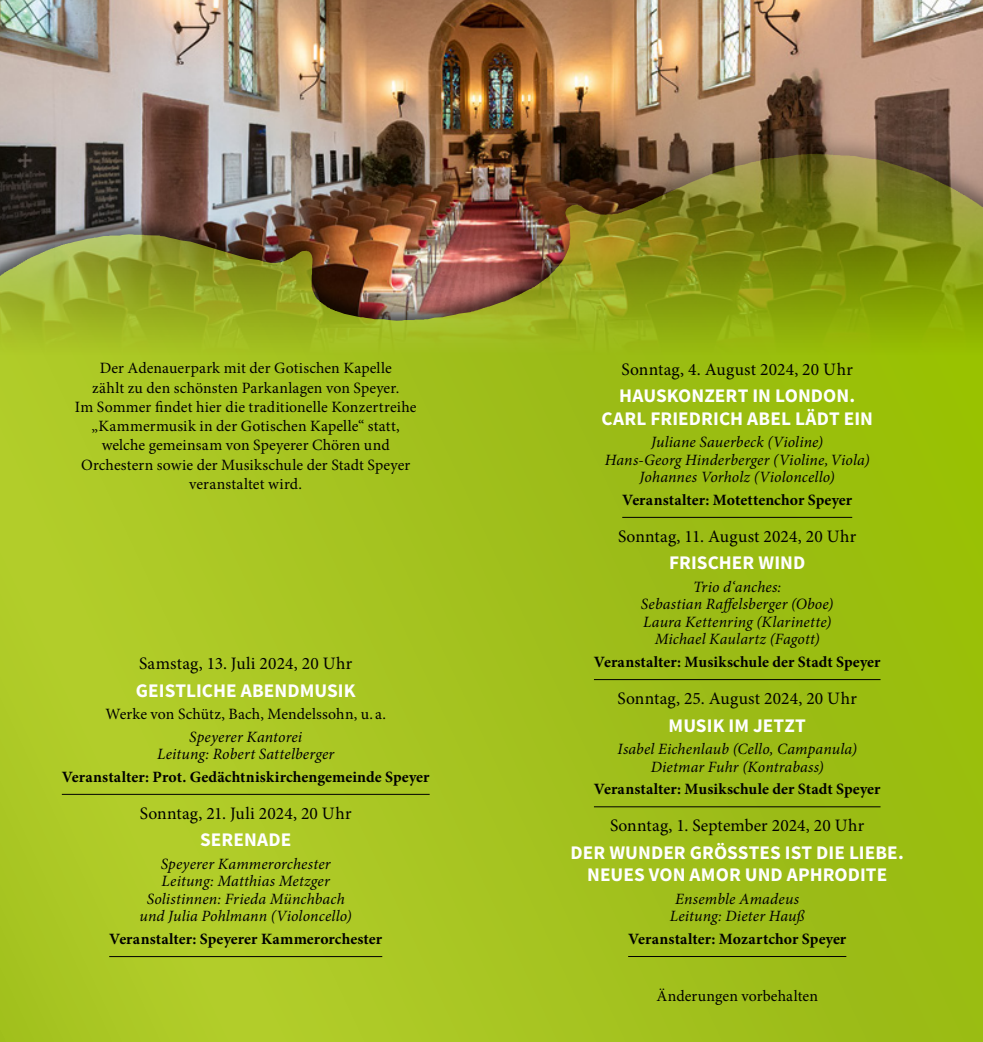
<style>
.page{position:relative;width:983px;height:1042px;background:#fff}
.page>*{position:absolute;margin:0;border:0;box-sizing:border-box;transform-origin:0 0}
.t1{font:700 19.25px/22.4px "Source Sans Pro";letter-spacing:.005em;color:#fff}
.t2{font:17.5px "Minion Pro";letter-spacing:.01em;color:#000}
.t3{font:italic 15.75px/17.5px "Minion Pro";letter-spacing:.01em;color:#000;text-align:center}
.t4{font:15.75px/19.2px "Minion Pro";letter-spacing:.005em;color:#000;text-align:center}
.t5{font:700 15.75px "Minion Pro";letter-spacing:.005em;color:#000}
</style>
<div class="page">
<div style="left:0;top:132px;width:982px;height:910px;background:#000;opacity:.75"></div>
<img style="left:0;top:0;width:982px;height:391px">
<hr style="left:622px;top:517px;width:230px;height:1px;background:#000">
<hr style="left:593px;top:679px;width:287px;height:1px;background:#000">
<hr style="left:593px;top:806px;width:287px;height:1px;background:#000">
<hr style="left:628px;top:956px;width:218px;height:1px;background:#000">
<hr style="left:62px;top:794px;width:367px;height:1px;background:#000">
<hr style="left:109px;top:956px;width:273px;height:1px;background:#000">
<p class="t4" style="left:75px;top:359px;width:343px">Der Adenauerpark mit der Gotischen Kapelle<br>zählt zu den schönsten Parkanlagen von Speyer.<br>Im Sommer findet hier die traditionelle Konzertreihe „Kammermusik in der Gotischen Kapelle“ statt, welche gemeinsam von Speyerer Chören und Orchestern sowie der Musikschule der Stadt Speyer veranstaltet wird.</p>
<p class="t2" style="left:139px;top:652px;width:215px">Samstag, 13. Juli 2024, 20 Uhr</p>
<p class="t1" style="left:136px;top:680px;width:220px">GEISTLICH E ABENDMUSIK</p>
<p class="t4" style="left:105px;top:704px;width:282px">Werke von Schütz, Bach, Mendelssohn, u. a.</p>
<p class="t3" style="left:157px;top:728px;width:179px">Speyerer Kantorei<br>Leitung: Robert Sattelberger</p>
<p class="t5" style="left:62px;top:765px;width:369px">Veranstalter: Prot. Gedächtniskirchengemeinde Speyer</p>
<p class="t2" style="left:140px;top:801px;width:213px">Sonntag, 21. Juli 2024, 20 Uhr</p>
<p class="t1" style="left:200px;top:829px;width:93px">SERENADE</p>
<p class="t3" style="left:140px;top:855px;width:214px">Speyerer Kammerorchester<br>Leitung: Matthias Metzger<br>Solistinnen: Frieda Münchbach und Julia Pohlmann (Violoncello)</p>
<p class="t5" style="left:109px;top:927px;width:274px">Veranstalter: Speyerer Kammerorchester</p>
<p class="t2" style="left:621px;top:357px;width:233px">Sonntag, 4. August 2024, 20 Uhr</p>
<p class="t1" style="left:619px;top:385px;width:50px">HAUSKO</p>
<p class="t1" style="left:601px;top:385px;width:273px;text-indent:90px">NZERT IN LONDON.<br>CARL FRIEDRICH ABEL LÄDT EIN</p>
<p class="t3" style="left:604px;top:433px;width:266px">Juliane Sauerbeck (Violine)<br>Hans-Georg Hinderberger (Violine,Viola)<br>Johannes Vorholz (Violoncello)</p>
<p class="t5" style="left:622px;top:488px;width:231px">Veranstalter: Motettenchor Speyer</p>
<p class="t2" style="left:618px;top:524px;width:239px">Sonntag, 11. August 2024, 20 Uhr</p>
<p class="t1" style="left:669px;top:552px;width:40px">FRISCH</p>
<p class="t1" style="left:731px;top:552px;width:72px">ER WIND</p>
<p class="t3" style="left:640px;top:578px;width:194px">Trio d‘anches:<br>Sebastian Raffelsberger (Oboe)<br>Laura Kettenring (Klarinette)<br>Michael Kaulartz (Fagott)</p>
<p class="t5" style="left:593px;top:650px;width:288px">Veranstalter: Musikschule der Stadt Speyer</p>
<p class="t2" style="left:617px;top:687px;width:241px">Sonntag, 25. August 2024, 20 Uhr</p>
<p class="t1" style="left:668px;top:714px;width:138px">MUSIK IM JETZT</p>
<p class="t3" style="left:617px;top:740px;width:241px">Isabel Eichenlaub (Cello, Campanula)<br>Dietmar Fuhr (Kontrabass)</p>
<p class="t5" style="left:593px;top:778px;width:288px">Veranstalter: Musikschule der Stadt Speyer</p>
<p class="t2" style="left:610px;top:814px;width:256px">Sonntag, 1. September 2024, 20 Uhr</p>
<p class="t1" style="left:570px;top:842px;width:334px;text-align:center">DER WUNDER GRÖSSTES IST DIE LIEBE.<br>NEUES VON AMOR UND APHRODITE</p>
<p class="t3" style="left:669px;top:890px;width:136px">Ensemble Amadeus<br>Leitung: Dieter Hauß</p>
<p class="t5" style="left:628px;top:927px;width:219px">Veranstalter: Mozartchor Speyer</p>
<p class="t4" style="left:656px;top:986px;width:163px">Änderungen vorbehalten</p>
</div>
